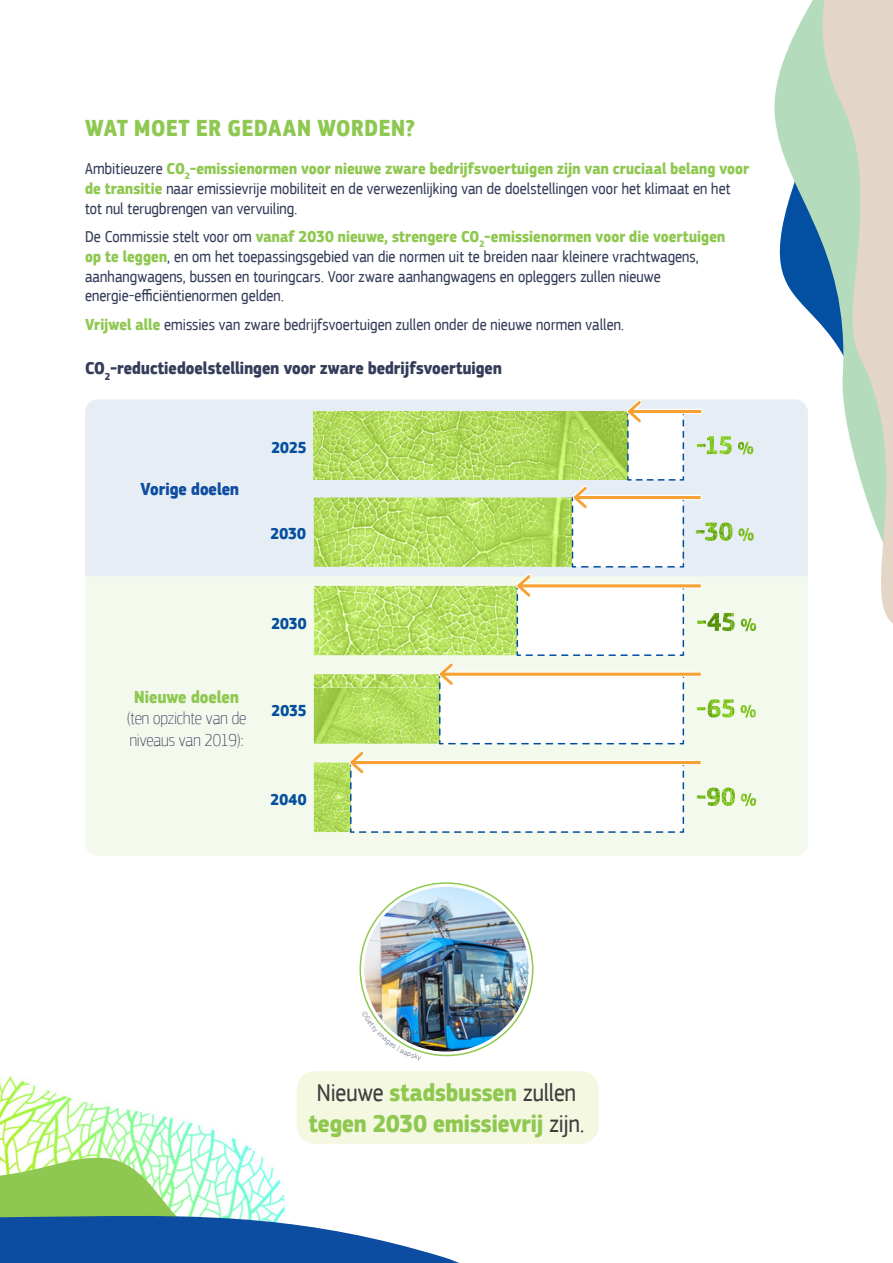
<style>
.page{position:relative;width:893px;height:1263px;background:#fff}
.page>*{position:absolute;margin:0;border:0;box-sizing:border-box;transform-origin:0 0}
.Fig4{font:700 25.5px/30.6px "EC Square Sans Cond Pro";color:#8fc851;text-align:center}
.t1{font:700 24px "EC Square Sans Cond Pro";letter-spacing:.025em;color:#8fc851}
.t2{font:700 18px "EC Square Sans Cond Pro";letter-spacing:.005em;color:#343d59}
.Fig3_3{font:100 18px/21.6px "EC Square Sans Cond Pro";letter-spacing:-.005em;color:#343d59}
.Fig3_2{font:700 18px "EC Square Sans Cond Pro";letter-spacing:.005em;color:#8fc851}
.Fig3_1{font:700 18px "EC Square Sans Cond Pro";color:#0d4da1}
.Body{font:16.5px/19.8px "EC Square Sans Cond Pro";letter-spacing:.005em;color:#343d59}
.Bodynf{font:16.5px/19.8px "EC Square Sans Cond Pro";letter-spacing:.005em;color:#343d59}
.Fig3_4{font:700 16.5px "EC Square Sans Cond Pro";color:#034f9e}
.s1{font-weight:700;color:#8fc851}
.s2{font-weight:400;color:#3e3e3f}
</style>
<div class="page">
<svg style="left:774px;top:0;width:40px;height:317px"></svg>
<svg style="left:814px;top:0;width:79px;height:624px"></svg>
<div style="left:297px;top:1071px;width:302px;height:73px;background:#f5f8e1;border-radius:18px"></div>
<div style="left:85px;top:576px;width:723px;height:280px;background:#f4f9ed"></div>
<div style="left:85px;top:399px;width:723px;height:177px;background:#e7edf5"></div>
<img style="left:364px;top:887px;width:165px;height:164px;border-radius:82px">
<img style="left:314px;top:411px;width:258px;height:69px">
<img style="left:314px;top:497px;width:258px;height:70px">
<img style="left:314px;top:674px;width:125px;height:70px">
<img style="left:314px;top:762px;width:35px;height:70px">
<img style="left:314px;top:586px;width:202px;height:69px">
<svg style="left:738px;top:528px;width:16px;height:13px"></svg>
<svg style="left:741px;top:618px;width:15px;height:13px"></svg>
<svg style="left:741px;top:705px;width:15px;height:13px"></svg>
<img style="left:708px;top:699px;width:24px;height:18px">
<svg style="left:439px;top:662px;width:267px;height:82px"></svg>
<svg style="left:732px;top:699px;width:2px;height:18px"></svg>
<img style="left:707px;top:613px;width:25px;height:18px">
<svg style="left:516px;top:574px;width:190px;height:82px"></svg>
<svg style="left:732px;top:613px;width:3px;height:17px"></svg>
<img style="left:719px;top:522px;width:12px;height:19px">
<img style="left:706px;top:523px;width:11px;height:18px">
<svg style="left:731px;top:524px;width:1px;height:15px"></svg>
<img style="left:719px;top:436px;width:13px;height:18px">
<img style="left:707px;top:436px;width:10px;height:18px">
<svg style="left:572px;top:400px;width:134px;height:167px"></svg>
<svg style="left:732px;top:441px;width:21px;height:13px"></svg>
<img style="left:722px;top:787px;width:13px;height:19px">
<img style="left:707px;top:787px;width:13px;height:19px">
<svg style="left:349px;top:751px;width:357px;height:82px"></svg>
<svg style="left:741px;top:793px;width:15px;height:14px"></svg>
<img style="left:0;top:1076px;width:256px;height:79px">
<svg style="left:0;top:1155px;width:459px;height:108px"></svg>
<img style="left:369px;top:1010px;width:53px;height:43px">
<h2 class="t1" style="left:85px;top:114px;width:331px">WAT MOET ER GEDAAN WORDEN?</h2>
<p class="Bodynf" style="left:85px;top:159px;width:665px">Ambitieuzere <span class="s1">CO</span><sub>2</sub><span class="s1">-emissienormen voor nieuwe zware bedrijfsvoertuigen zijn van cruciaal belang voor de transitie</span> naar emissievrije mobiliteit en de verwezenlijking van de doelstellingen voor het klimaat en het tot nul terugbrengen van vervuiling.</p>
<p class="Body" style="left:85px;top:227px;width:642px">De Commissie stelt voor om <span class="s1">vanaf 2030 nieuwe, strengere CO</span><sub>2</sub><span class="s1">-emissienormen voor die voertuigen op te leggen</span>, en om het toepassingsgebied van die normen uit te breiden naar kleinere vrachtwagens, aanhangwagens, bussen en touringcars. Voor zware aanhangwagens en opleggers zullen nieuwe energie-efficiëntienormen gelden.</p>
<p class="Body" style="left:85px;top:314px;width:540px"><span class="s1">Vrijwel alle</span> emissies van zware bedrijfsvoertuigen zullen onder de nieuwe normen vallen.</p>
<h1 class="t2" style="left:85px;top:357px;width:418px">CO<sub>2</sub>-reductiedoelstellingen voor zware bedrijfsvoertuigen</h1>
<p class="Fig3_1" style="left:140px;top:477px;width:100px">Vorige doelen</p>
<p class="Fig3_4" style="left:271px;top:437px;width:37px">2025</p>
<p class="Fig3_4" style="left:271px;top:524px;width:37px">2030</p>
<p class="Fig3_2" style="left:134px;top:686px;width:106px">Nieuwe doelen</p>
<p class="Fig3_3" style="left:127px;top:708px;width:121px">(ten opzichte van de niveaus van 2019):</p>
<p class="Fig3_4" style="left:271px;top:613px;width:37px">2030</p>
<p class="Fig3_4" style="left:272px;top:700px;width:36px">2035</p>
<p class="Fig3_4" style="left:271px;top:789px;width:37px">2040</p>
<p class="Fig4" style="left:309px;top:1078px;width:277px"><span class="s2">Nieuwe</span> stadsbussen <span class="s2">zullen </span>tegen 2030 emissievrij <span class="s2">zijn.</span></p>
</div>
